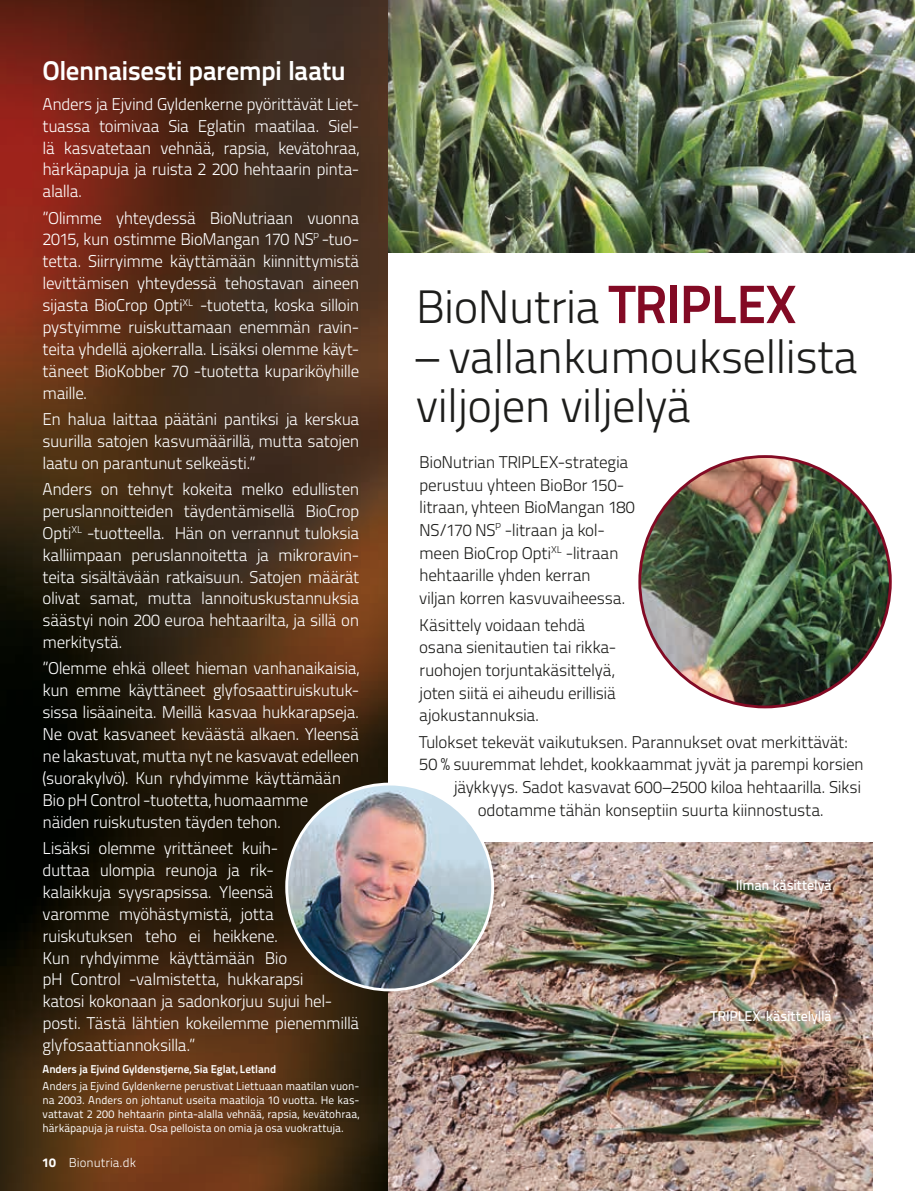
<style>
.page{position:relative;width:915px;height:1191px;background:#fff}
.page>*{position:absolute;margin:0;border:0;box-sizing:border-box;transform-origin:0 0}
.t1{font:300 46.8px/49.7px "Titillium Text 22 L";letter-spacing:-.02em;color:#1d1d1b}
.t2{font:700 27px "Titillium Text 22 L";letter-spacing:-.02em;color:#fff}
.t3{font:300 16.95px/21.9px "Titillium Text 22 L";letter-spacing:-.025em;color:#fff}
.t4{font:300 16.95px/22.6px "Titillium Text 22 L";letter-spacing:-.02em;color:#1d1d1b}
.t5{font:500 14.1px "Titillium Text 22 L";letter-spacing:-.01em;color:#fff}
.t6{font:300 12.75px "Titillium Text 22 L";color:#fff}
.t7{font:11.4px/14.2px "Titillium Text 22 L";letter-spacing:-.005em;color:#fff;text-align:justify}
.t8{font:700 11.4px "Titillium Text 22 L";letter-spacing:-.005em;color:#fff}
.s1{font-weight:800}
.s2{font-weight:700;font-size:53.85px;color:#830a24}
</style>
<div class="page">
<img style="left:387px;top:0;width:527px;height:252px">
<img style="left:641px;top:456px;width:249px;height:251px">
<img style="left:387px;top:842px;width:485px;height:349px">
<img style="left:0;top:0;width:387px;height:1191px">
<img style="left:286px;top:784px;width:206px;height:206px;border-radius:103px">
<h2 class="t2" style="left:43px;top:50px;width:305px">Olennaisesti parempi laatu</h2>
<p class="t3" style="left:43px;top:92px;width:318px">Anders ja Ejvind Gyldenkerne pyörittävät Liet&shy;tuassa toimivaa Sia Eglatin maatilaa. Siel&shy;lä kasvatetaan vehnää, rapsia, kevätohraa, härkäpapuja ja ruista 2 200 hehtaarin pinta&shy;alalla.</p>
<p class="t3" style="left:43px;top:206px;width:318px;text-align:justify">”Olimme yhteydessä BioNutriaan vuonna 2015, kun ostimme BioMangan 170 NS<sup>P</sup> -tuo&shy;tetta. Siirryimme käyttämään kiinnittymistä levittämisen yhteydessä tehostavan aineen sijasta BioCrop Opti<sup>XL</sup> -tuotetta, koska silloin pystyimme ruiskuttamaan enemmän ravin&shy;teita yhdellä ajokerralla. Lisäksi olemme käyt&shy;täneet BioKobber 70 -tuotetta kupariköyhille maille.</p>
<p class="t3" style="left:43px;top:407px;width:318px;text-align:justify">En halua laittaa päätäni pantiksi ja kerskua suurilla satojen kasvumäärillä, mutta satojen laatu on parantunut selkeästi.”</p>
<p class="t3" style="left:43px;top:477px;width:318px;text-align:justify">Anders on tehnyt kokeita melko edullisten peruslannoitteiden täydentämisellä BioCrop Opti<sup>XL</sup> -tuotteella. Hän on verrannut tuloksia kalliimpaan peruslannoitetta ja mikroravin&shy;teita sisältävään ratkaisuun. Satojen määrät olivat samat, mutta lannoituskustannuksia säästyi noin 200 euroa hehtaarilta, ja sillä on merkitystä.</p>
<p class="t3" style="left:43px;top:656px;width:318px">”Olemme ehkä olleet hieman vanhanaikaisia, kun emme käyttäneet glyfosaattiruiskutuk&shy;sissa lisäaineita. Meillä kasvaa hukkarapseja.<br>Ne ovat kasvaneet keväästä alkaen. Yleensä ne lakastuvat, mutta nyt ne kasvavat edelleen (suorakylvö). Kun ryhdyimme käyttämään Bio pH Control -tuotetta, huomaamme näiden ruiskutusten täyden tehon.</p>
<p class="t3" style="left:43px;top:836px;width:318px">Lisäksi olemme yrittäneet kuih-<br>duttaa ulompia reunoja ja rik-<br>kalaikkuja syysrapsissa. Yleensä<br>varomme myöhästymistä, jotta ruiskutuksen teho ei heikkene.<br>Kun ryhdyimme käyttämään Bio<br>pH Control -valmistetta, hukkarapsi<br>katosi kokonaan ja sadonkorjuu sujui hel&shy;posti. Tästä lähtien kokeilemme pienemmillä glyfosaattiannoksilla.”</p>
<p class="t8" style="left:43px;top:1060px;width:235px">Anders ja Ejvind Gyldenstjerne, Sia Eglat, Letland</p>
<p class="t7" style="left:43px;top:1077px;width:318px">Anders ja Ejvind Gyldenkerne perustivat Liettuaan maatilan vuon&shy;na 2003. Anders on johtanut useita maatiloja 10 vuotta. He kas&shy;vattavat 2 200 hehtaarin pinta-alalla vehnää, rapsia, kevätohraa, härkäpapuja ja ruista. Osa pelloista on omia ja osa vuokrattuja.</p>
<p class="t6" style="left:43px;top:1152px;width:95px"><span class="s1">10</span> Bionutria.dk</p>
<h1 class="t1" style="left:415px;top:279px;width:382px">BioNutria <span class="s2">TRIPLEX</span></h1>
<h1 class="t1" style="left:415px;top:329px;width:443px">– vallankumouksellista viljojen viljelyä</h1>
<p class="t4" style="left:419px;top:450px;width:217px">BioNutrian TRIPLEX-strategia perustuu yhteen BioBor 150- litraan, yhteen BioMangan 180<br>NS/170 NS<sup>P</sup> -litraan ja kol&shy;meen BioCrop Opti<sup>XL</sup> -litraan hehtaarille yhden kerran<br>viljan korren kasvuvaiheessa.</p>
<p class="t4" style="left:419px;top:612px;width:198px">Käsittely voidaan tehdä osana sienitautien tai rikka&shy;ruohojen torjuntakäsittelyä, joten siitä ei aiheudu erillisiä ajokustannuksia.</p>
<p class="t4" style="left:419px;top:729px;width:429px">Tulokset tekevät vaikutuksen. Parannukset ovat merkittävät:</p>
<p class="t4" style="left:419px;top:752px;width:446px">50 % suuremmat lehdet, kookkaammat jyvät ja parempi korsien</p>
<p class="t4" style="left:453px;top:775px;width:409px">jäykkyys. Sadot kasvavat 600–2500 kiloa hehtaarilla. Siksi</p>
<p class="t4" style="left:477px;top:797px;width:348px">odotamme tähän konseptiin suurta kiinnostusta.</p>
<p class="t5" style="left:735px;top:874px;width:98px">Ilman käsittelyä</p>
<p class="t5" style="left:710px;top:1005px;width:123px">TRIPLEX-käsittelyllä</p>
</div>
